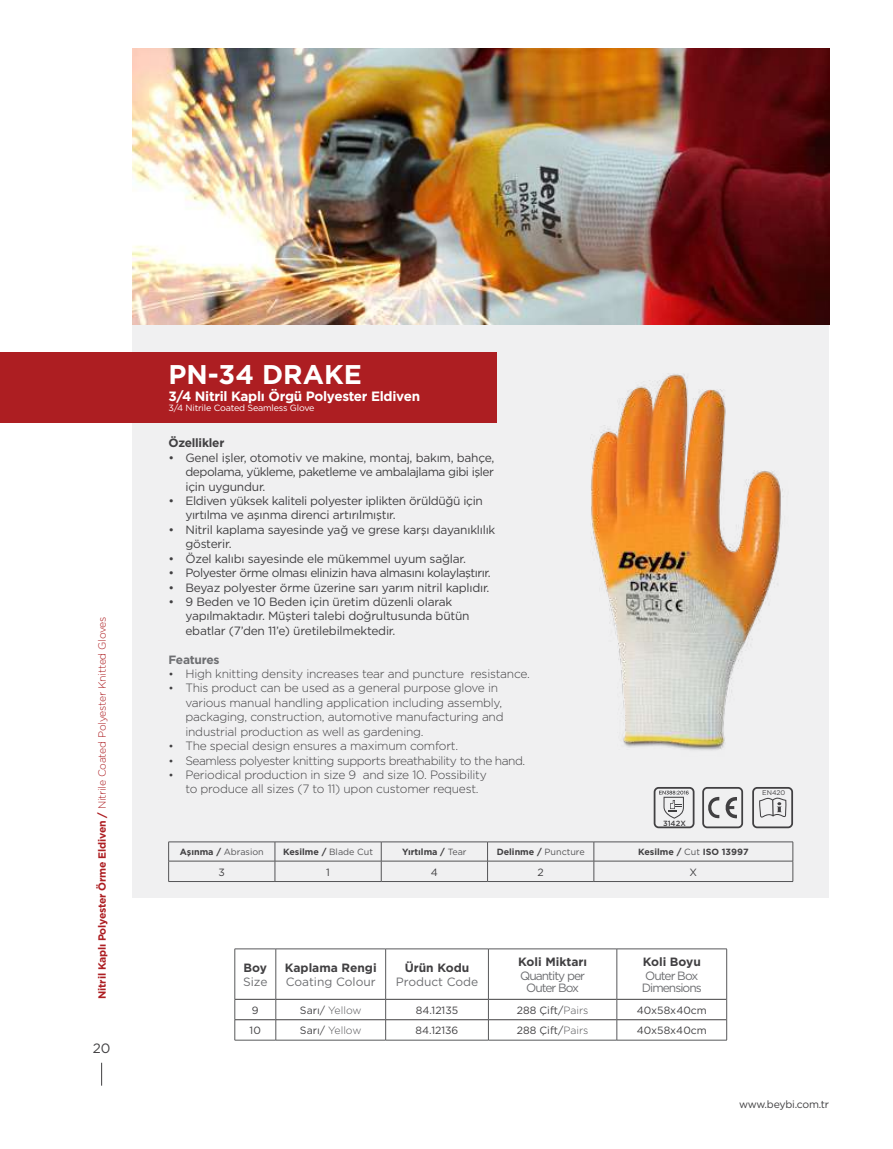
<style>
.page{position:relative;width:893px;height:1149px;background:#fff}
.page>*{position:absolute;margin:0;border:0;box-sizing:border-box;transform-origin:0 0}
.t1{font:700 27px "Gotham";color:#fff}
.t2{font:700 13.5px "Gotham";letter-spacing:-.02em;color:#fff}
.t3{font:13.5px "Gotham";color:#414042}
.t4{font:12px/14.4px "Gotham";letter-spacing:-.02em;color:#414042}
.t5{font:300 12px/14.4px "Gotham";letter-spacing:-.02em;color:#414042}
.t6{font:300 12px "Gotham";letter-spacing:-.04em;color:#414042}
.t7{font:12px "Gotham";letter-spacing:-.04em;color:#414042}
.t8{font:700 12px "Gotham";color:#414042}
.t9{font:12px/12px "Gotham";letter-spacing:-.08em;color:#6d6e71;text-align:center}
.t10{font:12px "Gotham";color:#6d6e71}
.t11{font:700 12px "Gotham";letter-spacing:-.02em;color:#414042}
.t12{font:700 12px "Gotham";letter-spacing:-.02em;color:#6d6e71}
.t13{font:10.5px "Gotham";color:#414042}
.t14{font:300 10.5px "Gotham";letter-spacing:-.02em;color:#ad1e22}
.t15{font:300 10.5px "Gotham";color:#545456}
.t16{font:10.5px "Gotham";letter-spacing:-.02em;color:#414042}
.t17{font:700 9px "Gotham";color:#414042}
.t18{font:9px "Gotham";letter-spacing:-.02em;color:#fff}
.t19{font:9px "Gotham";color:#545456}
.t20{font:500 7.5px "Gotham";color:#414042}
.t21{font:6.75px "Gotham";color:#414042}
.s1{font-weight:700}
.s2{font-size:11.25px}
.s3{font-weight:700;color:#414042}
.s4{font-weight:400;color:#545456}
.s5{font-weight:400;color:#414042}
.s6{font-weight:300;color:#545456}
</style>
<div class="page">
<svg style="left:101px;top:1062px;width:1px;height:23px"></svg>
<div style="left:132px;top:323px;width:697px;height:574px;background:#f0f0f1"></div>
<div style="left:0;top:351px;width:496px;height:71px;background:#ad1e22"></div>
<hr style="left:168px;top:841px;width:107px;height:1px;background:#545456">
<hr style="left:275px;top:841px;width:106px;height:1px;background:#545456">
<hr style="left:381px;top:841px;width:107px;height:1px;background:#545456">
<hr style="left:488px;top:841px;width:106px;height:1px;background:#545456">
<hr style="left:594px;top:841px;width:199px;height:1px;background:#545456">
<hr style="left:168px;top:860px;width:107px;height:1px;background:#545456">
<svg style="left:168px;top:841px;width:1px;height:40px"></svg>
<hr style="left:275px;top:860px;width:106px;height:1px;background:#545456">
<svg style="left:275px;top:841px;width:1px;height:40px"></svg>
<hr style="left:381px;top:860px;width:107px;height:1px;background:#545456">
<svg style="left:381px;top:841px;width:1px;height:40px"></svg>
<hr style="left:488px;top:860px;width:106px;height:1px;background:#545456">
<svg style="left:487px;top:841px;width:1px;height:40px"></svg>
<hr style="left:594px;top:860px;width:199px;height:1px;background:#545456">
<svg style="left:594px;top:841px;width:1px;height:40px"></svg>
<svg style="left:793px;top:842px;width:1px;height:39px"></svg>
<hr style="left:168px;top:881px;width:107px;height:1px;background:#545456">
<hr style="left:381px;top:881px;width:107px;height:1px;background:#545456">
<hr style="left:488px;top:881px;width:106px;height:1px;background:#545456">
<hr style="left:594px;top:881px;width:199px;height:1px;background:#545456">
<hr style="left:275px;top:881px;width:106px;height:1px;background:#545456">
<hr style="left:235px;top:998px;width:41px;height:1px;background:#414042">
<hr style="left:276px;top:998px;width:109px;height:1px;background:#414042">
<hr style="left:386px;top:998px;width:102px;height:1px;background:#414042">
<hr style="left:489px;top:998px;width:128px;height:1px;background:#414042">
<hr style="left:617px;top:998px;width:109px;height:1px;background:#414042">
<hr style="left:235px;top:1019px;width:41px;height:1px;background:#414042">
<hr style="left:276px;top:1019px;width:109px;height:1px;background:#414042">
<hr style="left:386px;top:1019px;width:102px;height:1px;background:#414042">
<hr style="left:489px;top:1019px;width:128px;height:1px;background:#414042">
<hr style="left:617px;top:1019px;width:109px;height:1px;background:#414042">
<hr style="left:235px;top:948px;width:41px;height:1px;background:#58595b">
<hr style="left:235px;top:948px;width:1px;height:50px;background:#58595b">
<hr style="left:276px;top:948px;width:110px;height:1px;background:#58595b">
<hr style="left:276px;top:948px;width:1px;height:50px;background:#58595b">
<hr style="left:386px;top:948px;width:102px;height:1px;background:#58595b">
<hr style="left:385px;top:948px;width:1px;height:50px;background:#58595b">
<hr style="left:488px;top:948px;width:129px;height:1px;background:#58595b">
<hr style="left:488px;top:948px;width:1px;height:50px;background:#58595b">
<hr style="left:617px;top:948px;width:110px;height:1px;background:#58595b">
<hr style="left:617px;top:948px;width:1px;height:50px;background:#58595b">
<hr style="left:726px;top:948px;width:1px;height:50px;background:#58595b">
<svg style="left:235px;top:998px;width:1px;height:41px"></svg>
<svg style="left:276px;top:998px;width:1px;height:41px"></svg>
<svg style="left:385px;top:998px;width:1px;height:41px"></svg>
<svg style="left:488px;top:998px;width:1px;height:41px"></svg>
<svg style="left:617px;top:998px;width:1px;height:41px"></svg>
<svg style="left:726px;top:998px;width:1px;height:41px"></svg>
<hr style="left:235px;top:1039px;width:41px;height:1px;background:#58595b">
<hr style="left:276px;top:1039px;width:110px;height:1px;background:#58595b">
<hr style="left:386px;top:1039px;width:102px;height:1px;background:#58595b">
<hr style="left:488px;top:1039px;width:129px;height:1px;background:#58595b">
<hr style="left:617px;top:1039px;width:110px;height:1px;background:#58595b">
<img style="left:132px;top:48px;width:697px;height:277px">
<img style="left:591px;top:373px;width:192px;height:377px">
<svg style="left:653px;top:787px;width:141px;height:41px"></svg>
<p class="t14" style="left:95px;top:998px;width:383px;rotate:-90deg"><span class="s1">Nitril Kaplı Polyester Örme Eldiven /</span> Nitrile Coated Polyester Knitted Gloves</p>
<p class="t3" style="left:93px;top:1039px;width:19px">20</p>
<h1 class="t1" style="left:168px;top:357px;width:195px">PN-34 DRAKE</h1>
<p class="t2" style="left:168px;top:386px;width:253px">3/4 Nitril Kaplı Örgü Polyester Eldiven</p>
<p class="t18" style="left:168px;top:402px;width:148px">3/4 Nitrile Coated Seamless Glove</p>
<p class="t11" style="left:168px;top:435px;width:57px">Özellikler</p>
<p class="t4" style="left:185px;top:450px;width:311px;text-align:justify;text-indent:-17px">• Genel işler, otomotiv ve makine, montaj, bakım, bahçe, depolama, yükleme, paketleme ve ambalajlama gibi işler için uygundur.</p>
<p class="t4" style="left:185px;top:493px;width:299px;text-indent:-17px">• Eldiven yüksek kaliteli polyester iplikten örüldüğü için yırtılma ve aşınma direnci artırılmıştır.</p>
<p class="t4" style="left:185px;top:522px;width:311px;text-indent:-17px">• Nitril kaplama sayesinde yağ ve grese karşı dayanıklılık gösterir.</p>
<p class="t4" style="left:168px;top:551px;width:299px">• Özel kalıbı sayesinde ele mükemmel uyum sağlar.</p>
<p class="t7" style="left:168px;top:565px;width:324px">• Polyester örme olması elinizin hava almasını kolaylaştırır.</p>
<p class="t4" style="left:168px;top:579px;width:323px">• Beyaz polyester örme üzerine sarı yarım nitril kaplıdır.</p>
<p class="t4" style="left:185px;top:594px;width:286px;text-indent:-17px">• 9 Beden ve 10 Beden için üretim düzenli olarak yapılmaktadır. Müşteri talebi doğrultusunda bütün ebatlar (7’den 11’e) üretilebilmektedir.</p>
<p class="t12" style="left:168px;top:651px;width:53px">Features</p>
<p class="t5" style="left:168px;top:666px;width:363px"><span class="s2">•</span> High knitting density increases tear and puncture resistance.</p>
<p class="t5" style="left:185px;top:680px;width:320px;text-indent:-17px"><span class="s2">•</span> This product can be used as a general purpose glove in various manual handling application including assembly, packaging, construction, automotive manufacturing and industrial production as well as gardening.</p>
<p class="t5" style="left:168px;top:738px;width:291px"><span class="s2">•</span> The special design ensures a maximum comfort.</p>
<p class="t6" style="left:168px;top:752px;width:358px"><span class="s2">•</span> Seamless polyester knitting supports breathability to the hand.</p>
<p class="t5" style="left:185px;top:766px;width:303px;text-indent:-17px"><span class="s2">•</span> Periodical production in size 9 and size 10. Possibility to produce all sizes (7 to 11) upon customer request.</p>
<p class="t20" style="left:663px;top:818px;width:24px">3142X</p>
<p class="t19" style="left:180px;top:845px;width:85px"><span class="s3">Aşınma /</span> Abrasion</p>
<p class="t17" style="left:283px;top:845px;width:91px">Kesilme / <span class="s4">Blade Cut</span></p>
<p class="t17" style="left:402px;top:845px;width:66px">Yırtılma / <span class="s4">Tear</span></p>
<p class="t17" style="left:497px;top:845px;width:90px">Delinme / <span class="s4">Puncture</span></p>
<p class="t17" style="left:638px;top:845px;width:112px">Kesilme / <span class="s4">Cut</span> ISO 13997</p>
<p class="t13" style="left:219px;top:864px;width:8px">3</p>
<p class="t13" style="left:326px;top:864px;width:5px">1</p>
<p class="t13" style="left:431px;top:864px;width:9px">4</p>
<p class="t13" style="left:538px;top:864px;width:8px">2</p>
<p class="t13" style="left:689px;top:864px;width:9px">X</p>
<p class="t21" style="left:762px;top:788px;width:25px">EN420</p>
<p class="t8" style="left:244px;top:959px;width:25px">Boy</p>
<p class="t9" style="left:243px;top:975px;width:26px">Size</p>
<p class="t8" style="left:285px;top:959px;width:93px">Kaplama Rengi</p>
<p class="t10" style="left:286px;top:973px;width:92px">Coating Colour</p>
<p class="t8" style="left:405px;top:959px;width:66px">Ürün Kodu</p>
<p class="t10" style="left:396px;top:973px;width:84px">Product Code</p>
<p class="t8" style="left:518px;top:953px;width:70px">Koli Miktarı</p>
<p class="t9" style="left:520px;top:969px;width:66px">Quantity per<br>Outer Box</p>
<p class="t8" style="left:643px;top:953px;width:60px">Koli Boyu</p>
<p class="t9" style="left:642px;top:969px;width:62px;text-align:left">Outer Box<br>Dimensions</p>
<p class="t13" style="left:252px;top:1002px;width:8px">9</p>
<p class="t15" style="left:300px;top:1003px;width:63px"><span class="s5">Sarı/</span> Yellow</p>
<p class="t13" style="left:416px;top:1002px;width:44px">84.12135</p>
<p class="t13" style="left:517px;top:1002px;width:73px">288 Çift/<span class="s6">Pairs</span></p>
<p class="t13" style="left:637px;top:1002px;width:72px">40x58x40cm</p>
<p class="t13" style="left:250px;top:1023px;width:13px">10</p>
<p class="t15" style="left:300px;top:1023px;width:63px"><span class="s5">Sarı/</span> Yellow</p>
<p class="t13" style="left:416px;top:1023px;width:44px">84.12136</p>
<p class="t13" style="left:517px;top:1023px;width:73px">288 Çift/<span class="s6">Pairs</span></p>
<p class="t13" style="left:637px;top:1023px;width:72px">40x58x40cm</p>
<p class="t16" style="left:739px;top:1097px;width:92px">www.beybi.com.tr</p>
</div>
